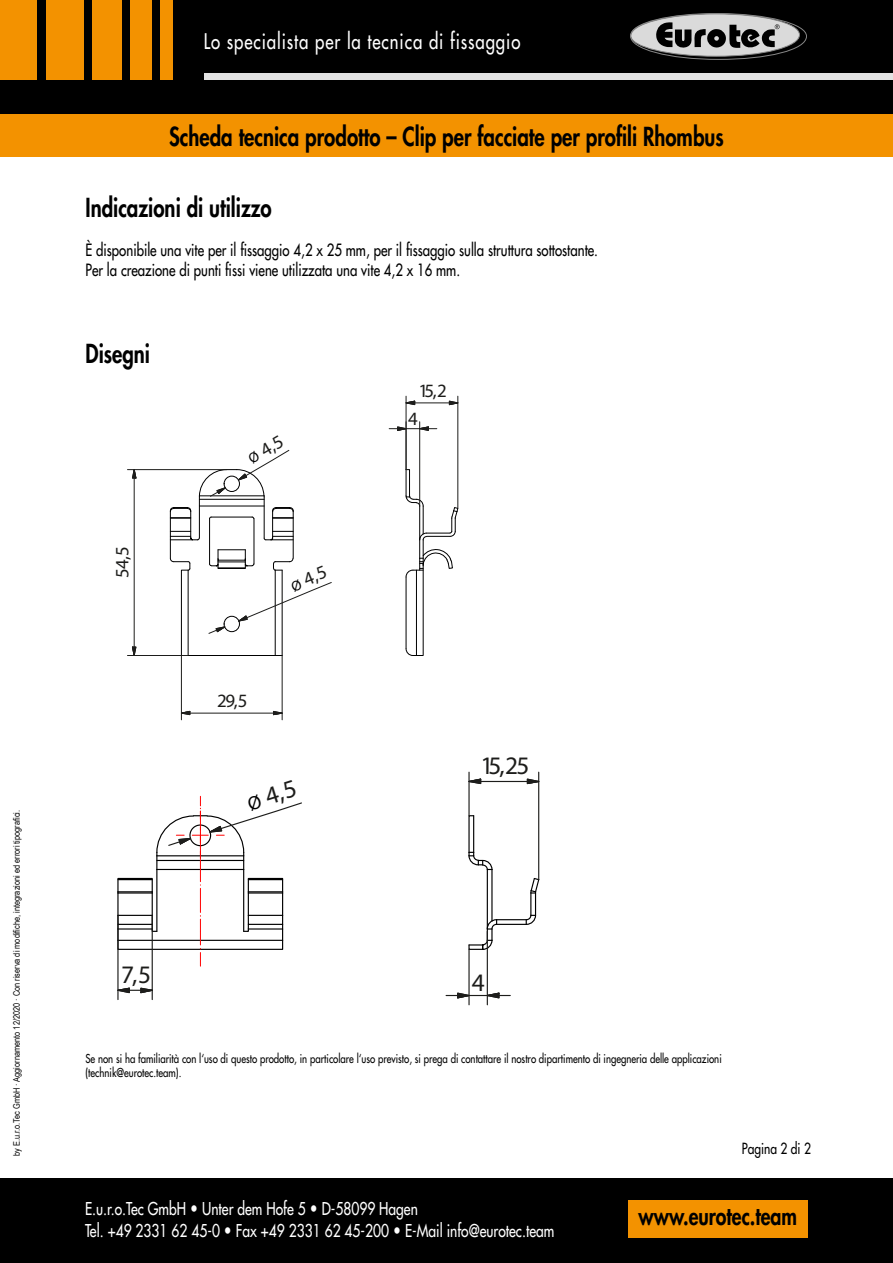
<style>
.page{position:relative;width:893px;height:1263px;background:#fff}
.page>*{position:absolute;margin:0;border:0;box-sizing:border-box;transform-origin:0 0}
.t1{font:800 25.5px "Futura Std";color:#000;scale:.8 1}
.t2{font:25.2px "ISOCPEUR";color:#1d1d1b}
.t3{font:800 24.3px "Futura Std";color:#000;scale:.8 1}
.t4{font:500 21px "Futura Std";letter-spacing:.055em;color:#fff;scale:.8 1}
.t5{font:18.9px "ISOCPEUR";color:#1d1d1b}
.t6{font:500 17.25px/22.5px "Futura Std";color:#fff;scale:.8 1}
.t7{font:500 16.5px/19.8px "Futura Std";color:#000;scale:.8 1}
.t8{font:500 15px "Futura Std";color:#000;scale:.8 1}
.t9{font:500 12px/14.4px "Futura Std";color:#000;scale:.8 1}
.t10{font:9px "Arial Narrow";color:#000}
.s1{font-weight:800}
</style>
<div class="page">
<div style="left:0;top:0;width:893px;height:137px;background:#000"></div>
<div style="left:204px;top:74px;width:689px;height:6px;background:#e3e3e3"></div>
<svg style="left:630px;top:13px;width:176px;height:46px"></svg>
<div style="left:631px;top:14px;width:168px;height:42px;background:#dadada;border-radius:50%"></div>
<div style="left:630px;top:14px;width:170px;height:43px;border:1px solid #878787;border-radius:50%"></div>
<div style="left:630px;top:13px;width:177px;height:47px;border:1px solid #878787;border-radius:50%"></div>
<svg style="left:656px;top:22px;width:124px;height:27px"></svg>
<div style="left:0;top:0;width:37px;height:80px;background:#f39200"></div>
<div style="left:46px;top:0;width:38px;height:80px;background:#f39200"></div>
<div style="left:92px;top:0;width:30px;height:80px;background:#f39200"></div>
<div style="left:131px;top:0;width:21px;height:80px;background:#f39200"></div>
<div style="left:161px;top:0;width:12px;height:80px;background:#f39200"></div>
<div style="left:0;top:114px;width:893px;height:43px;background:#f39200"></div>
<div style="left:0;top:1178px;width:893px;height:85px;background:#000"></div>
<div style="left:628px;top:1200px;width:180px;height:37px;background:#f39200"></div>
<hr style="left:264px;top:497px;width:1px;height:41px;background:#000">
<hr style="left:199px;top:497px;width:1px;height:41px;background:#000">
<hr style="left:199px;top:499px;width:65px;height:1px;background:#000">
<svg style="left:405px;top:469px;width:54px;height:187px"></svg>
<svg style="left:132px;top:646px;width:5px;height:9px"></svg>
<svg style="left:131px;top:470px;width:6px;height:17px"></svg>
<hr style="left:134px;top:478px;width:1px;height:169px;background:#1d1d1b">
<hr style="left:127px;top:655px;width:61px;height:1px;background:#1d1d1b">
<hr style="left:127px;top:469px;width:100px;height:1px;background:#1d1d1b">
<svg style="left:180px;top:710px;width:11px;height:6px"></svg>
<svg style="left:272px;top:710px;width:10px;height:6px"></svg>
<hr style="left:190px;top:713px;width:83px;height:1px;background:#1d1d1b">
<hr style="left:282px;top:655px;width:1px;height:65px;background:#1d1d1b">
<hr style="left:181px;top:655px;width:1px;height:65px;background:#1d1d1b">
<svg style="left:389px;top:426px;width:48px;height:5px"></svg>
<hr style="left:419px;top:422px;width:1px;height:84px;background:#1d1d1b">
<svg style="left:405px;top:400px;width:11px;height:6px"></svg>
<svg style="left:448px;top:400px;width:11px;height:6px"></svg>
<hr style="left:415px;top:402px;width:34px;height:1px;background:#1d1d1b">
<hr style="left:406px;top:396px;width:1px;height:74px;background:#1d1d1b">
<hr style="left:457px;top:396px;width:1px;height:112px;background:#1d1d1b">
<hr style="left:491px;top:869px;width:2px;height:52px;background:#000">
<hr style="left:487px;top:869px;width:1px;height:60px;background:#000">
<svg style="left:468px;top:815px;width:25px;height:56px"></svg>
<svg style="left:468px;top:877px;width:72px;height:73px"></svg>
<svg style="left:470px;top:778px;width:12px;height:7px"></svg>
<svg style="left:526px;top:778px;width:14px;height:7px"></svg>
<hr style="left:481px;top:781px;width:46px;height:1px;background:#1d1d1b">
<hr style="left:468px;top:772px;width:2px;height:44px;background:#1d1d1b">
<hr style="left:538px;top:772px;width:1px;height:108px;background:#1d1d1b">
<svg style="left:446px;top:992px;width:64px;height:7px"></svg>
<hr style="left:468px;top:949px;width:2px;height:56px;background:#1d1d1b">
<hr style="left:487px;top:931px;width:1px;height:74px;background:#1d1d1b">
<svg style="left:119px;top:987px;width:33px;height:7px"></svg>
<hr style="left:152px;top:915px;width:1px;height:84px;background:#1d1d1b">
<hr style="left:117px;top:915px;width:2px;height:84px;background:#1d1d1b">
<svg style="left:198px;top:449px;width:92px;height:48px"></svg>
<svg style="left:169px;top:506px;width:163px;height:150px"></svg>
<svg style="left:117px;top:795px;width:185px;height:171px"></svg>
<p class="t10" style="left:10px;top:1156px;width:347px;rotate:-90deg">by E.u.r.o.Tec GmbH · Aggiornamento 12/2020 · Con riserva di modifiche, integrazioni ed errori tipografici.</p>
<h3 class="t4" style="left:204px;top:28px;width:397px">Lo specialista per la tecnica di fissaggio</h3>
<h1 class="t1" style="left:169px;top:121px;width:695px">Scheda tecnica prodotto – Clip per facciate per profili Rhombus</h1>
<h1 class="t1" style="left:85px;top:191px;width:234px">Indicazioni di utilizzo</h1>
<h3 class="t7" style="left:85px;top:240px;width:642px">È disponibile una vite per il fissaggio 4,2 x 25 mm, per il fissaggio sulla struttura sottostante.<br>Per la creazione di punti fissi viene utilizzata una vite 4,2 x 16 mm.</h3>
<h1 class="t1" style="left:85px;top:337px;width:82px">Disegni</h1>
<h3 class="t5" style="left:110px;top:578px;width:33px;rotate:-90deg">54,5</h3>
<h3 class="t5" style="left:217px;top:689px;width:32px">29,5</h3>
<h2 class="t2" style="left:121px;top:959px;width:31px">7,5</h2>
<h3 class="t5" style="left:419px;top:379px;width:30px">15,2</h3>
<h3 class="t5" style="left:408px;top:407px;width:11px">4</h3>
<h2 class="t2" style="left:480px;top:750px;width:51px">15,25</h2>
<h2 class="t2" style="left:472px;top:967px;width:15px">4</h2>
<p class="t9" style="left:85px;top:1051px;width:797px">Se non si ha familiarità con l‘uso di questo prodotto, in particolare l‘uso previsto, si prega di contattare il nostro dipartimento di ingegneria delle applicazioni (technik@eurotec.team).</p>
<p class="t8" style="left:742px;top:1139px;width:88px">Pagina 2 di 2</p>
<h3 class="t6" style="left:85px;top:1197px;width:588px">E.u.r.o.Tec GmbH <span class="s1">•</span> Unter dem Hofe 5 <span class="s1">•</span> D-58099 Hagen<br>Tel. +49 2331 62 45-0 <span class="s1">•</span> Fax +49 2331 62 45-200 <span class="s1">•</span> E-Mail info@eurotec.team</h3>
<h3 class="t3" style="left:638px;top:1201px;width:200px">www.eurotec.team</h3>
</div>
